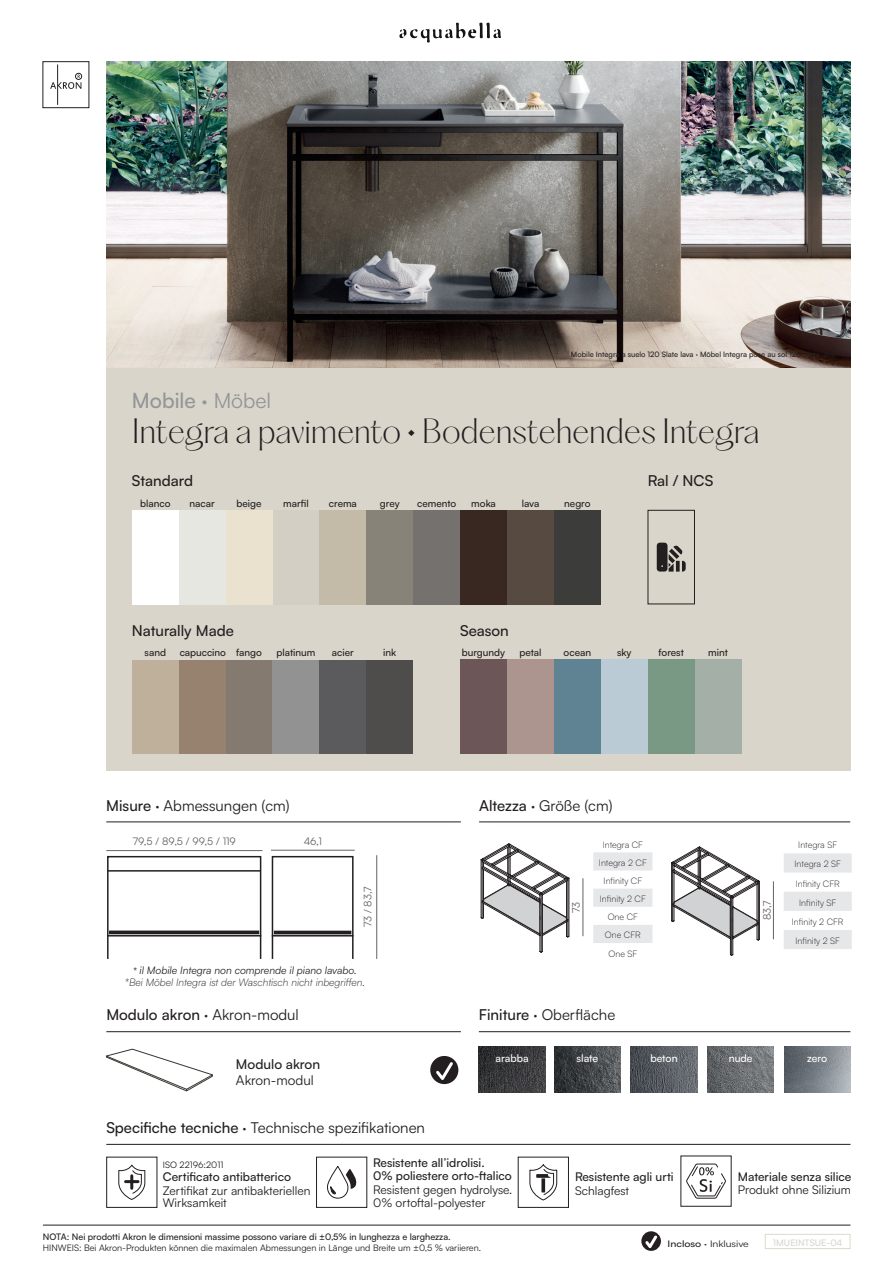
<style>
.page{position:relative;width:893px;height:1263px;background:#fff}
.page>*{position:absolute;margin:0;border:0;box-sizing:border-box;transform-origin:0 0}
.t1{font:200 31.5px "PP Hatton";letter-spacing:-.005em;color:#231f20}
.t2{font:500 21px "Satoshi";color:#939598}
.t3{font:15px "Satoshi";color:#231f20}
.t4{font:500 15px "Satoshi";color:#231f20}
.t5{font:500 13.5px "Satoshi";color:#231f20}
.t6{font:13.5px "Satoshi";color:#231f20}
.t7{font:12px/13.4px "Satoshi";color:#231f20}
.t8{font:500 12px/13.4px "Satoshi";color:#231f20}
.t9{font:italic 300 10.5px/12px "Satoshi";color:#231f20;text-align:center}
.t10{font:10.5px "Satoshi";color:#636366}
.t11{font:500 10.5px "Satoshi";color:#fff}
.t12{font:500 9.9px "Satoshi";color:#231f20}
.t13{font:300 9px/18.1px "Satoshi";color:#231f20;text-align:center}
.t14{font:9px "Satoshi";color:#231f20}
.t15{font:500 9px "Satoshi";color:#231f20}
.t16{font:9px "Satoshi";color:#231f20;scale:1.16 1}
.t17{font:500 9px "Satoshi";color:#d7d6cd}
.t18{font:500 7.5px "Satoshi";color:#231f20}
.s1{font-weight:400}
.s2{font-weight:500}
.s3{font-weight:500;font-style:normal;font-size:9px}
</style>
<div class="page">
<svg style="left:399px;top:23px;width:102px;height:20px"></svg>
<div style="left:765px;top:1234px;width:85px;height:15px;border:1px solid #dcdacf"></div>
<div style="left:106px;top:368px;width:744px;height:403px;background:#d9d5ca"></div>
<hr style="left:106px;top:822px;width:355px;height:1px;background:#231f20">
<hr style="left:479px;top:822px;width:371px;height:1px;background:#231f20">
<hr style="left:479px;top:1031px;width:371px;height:1px;background:#231f20">
<hr style="left:43px;top:1225px;width:807px;height:1px;background:#231f20">
<svg style="left:641px;top:1231px;width:20px;height:20px"></svg>
<img style="left:106px;top:61px;width:744px;height:307px">
<hr style="left:106px;top:1031px;width:355px;height:1px;background:#231f20">
<div style="left:43px;top:61px;width:46px;height:47px;border:1px solid #231f20"></div>
<div style="left:75px;top:73px;width:7px;height:7px;border:1px solid #231f20;border-radius:50%"></div>
<svg style="left:50px;top:64px;width:31px;height:41px"></svg>
<div style="left:316px;top:1157px;width:51px;height:51px;border:1px solid #231f20"></div>
<svg style="left:327px;top:1166px;width:30px;height:33px"></svg>
<div style="left:518px;top:1157px;width:51px;height:51px;border:1px solid #231f20"></div>
<svg style="left:529px;top:1164px;width:28px;height:37px"></svg>
<svg style="left:541px;top:1178px;width:4px;height:14px"></svg>
<hr style="left:106px;top:1144px;width:744px;height:1px;background:#231f20">
<svg style="left:106px;top:1049px;width:107px;height:42px"></svg>
<div style="left:430px;top:1056px;width:28px;height:28px;background:#231f20;border-radius:50%"></div>
<svg style="left:433px;top:1059px;width:22px;height:25px"></svg>
<div style="left:106px;top:1157px;width:51px;height:51px;border:1px solid #231f20"></div>
<svg style="left:118px;top:1164px;width:28px;height:36px"></svg>
<div style="left:274px;top:931px;width:77px;height:3px;border:1px solid #231f20"></div>
<div style="left:109px;top:931px;width:150px;height:3px;border:1px solid #231f20"></div>
<hr style="left:106px;top:850px;width:156px;height:1px;background:#636366">
<hr style="left:271px;top:850px;width:84px;height:1px;background:#636366">
<hr style="left:376px;top:855px;width:1px;height:104px;background:#636366">
<div style="left:107px;top:856px;width:154px;height:80px;border:2px solid #231f20"></div>
<div style="left:272px;top:856px;width:82px;height:80px;border:2px solid #231f20"></div>
<hr style="left:108px;top:870px;width:152px;height:2px;background:#231f20">
<hr style="left:107px;top:935px;width:2px;height:24px;background:#231f20">
<svg style="left:260px;top:935px;width:1px;height:24px"></svg>
<svg style="left:272px;top:935px;width:1px;height:24px"></svg>
<hr style="left:352px;top:935px;width:2px;height:24px;background:#231f20">
<div style="left:132px;top:510px;width:47px;height:94px;background:#fff"></div>
<div style="left:179px;top:510px;width:47px;height:94px;background:#e6e7e0"></div>
<div style="left:226px;top:510px;width:47px;height:94px;background:#eae1cf"></div>
<div style="left:273px;top:510px;width:46px;height:94px;background:#d3cfc5"></div>
<div style="left:319px;top:510px;width:47px;height:94px;background:#c3bba8"></div>
<div style="left:132px;top:659px;width:47px;height:94px;background:#beb09b"></div>
<div style="left:179px;top:659px;width:47px;height:94px;background:#97826f"></div>
<div style="left:226px;top:659px;width:46px;height:94px;background:#847a70"></div>
<div style="left:272px;top:659px;width:47px;height:94px;background:#929292"></div>
<div style="left:319px;top:659px;width:47px;height:94px;background:#5b5a5d"></div>
<div style="left:366px;top:659px;width:47px;height:94px;background:#4e4d4b"></div>
<div style="left:366px;top:510px;width:47px;height:94px;background:#878378"></div>
<div style="left:413px;top:510px;width:47px;height:94px;background:#75716e"></div>
<div style="left:460px;top:510px;width:47px;height:94px;background:#392821"></div>
<div style="left:507px;top:510px;width:47px;height:94px;background:#574a41"></div>
<div style="left:554px;top:510px;width:47px;height:94px;background:#3c3d3a"></div>
<div style="left:648px;top:510px;width:47px;height:94px;border:1px solid #231f20"></div>
<svg style="left:657px;top:543px;width:29px;height:29px"></svg>
<div style="left:460px;top:659px;width:47px;height:94px;background:#6d5658"></div>
<div style="left:507px;top:659px;width:47px;height:94px;background:#ad958f"></div>
<div style="left:554px;top:659px;width:47px;height:94px;background:#608394"></div>
<div style="left:601px;top:659px;width:47px;height:94px;background:#bacbd6"></div>
<div style="left:648px;top:659px;width:47px;height:94px;background:#7a9984"></div>
<div style="left:695px;top:659px;width:47px;height:94px;background:#a4b0a7"></div>
<img style="left:784px;top:1047px;width:66px;height:46px">
<img style="left:479px;top:1047px;width:66px;height:46px">
<img style="left:554px;top:1047px;width:67px;height:46px">
<img style="left:631px;top:1047px;width:66px;height:46px">
<img style="left:707px;top:1047px;width:67px;height:46px">
<svg style="left:593px;top:852px;width:59px;height:91px"></svg>
<hr style="left:583px;top:878px;width:1px;height:58px;background:#636366">
<svg style="left:480px;top:843px;width:90px;height:110px"></svg>
<svg style="left:784px;top:853px;width:68px;height:96px"></svg>
<hr style="left:773px;top:881px;width:1px;height:58px;background:#636366">
<svg style="left:671px;top:846px;width:89px;height:110px"></svg>
<svg style="left:686px;top:1163px;width:40px;height:36px"></svg>
<h2 class="t2" style="left:132px;top:386px;width:141px">Mobile · <span class="s1">Möbel</span></h2>
<p class="t18" style="left:571px;top:349px;width:266px">Mobile Integra a suelo 120 Slate lava · Möbel Integra pose au sol 120 Slate lava</p>
<h1 class="t1" style="left:132px;top:412px;width:629px">Integra a pavimento · Bodenstehendes Integra</h1>
<p class="t4" style="left:132px;top:470px;width:63px">Standard</p>
<p class="t4" style="left:648px;top:470px;width:67px">Ral / NCS</p>
<p class="t12" style="left:140px;top:496px;width:32px">blanco</p>
<p class="t12" style="left:190px;top:496px;width:27px">nacar</p>
<p class="t12" style="left:237px;top:496px;width:26px">beige</p>
<p class="t12" style="left:283px;top:496px;width:27px">marfil</p>
<p class="t12" style="left:329px;top:496px;width:30px">crema</p>
<p class="t12" style="left:380px;top:496px;width:21px">grey</p>
<p class="t12" style="left:417px;top:496px;width:41px">cemento</p>
<p class="t12" style="left:471px;top:496px;width:26px">moka</p>
<p class="t12" style="left:522px;top:496px;width:19px">lava</p>
<p class="t12" style="left:564px;top:496px;width:28px">negro</p>
<p class="t4" style="left:132px;top:620px;width:104px">Naturally Made</p>
<p class="t4" style="left:460px;top:620px;width:50px">Season</p>
<p class="t12" style="left:145px;top:646px;width:23px">sand</p>
<p class="t12" style="left:180px;top:646px;width:84px">capuccino fango</p>
<p class="t12" style="left:276px;top:646px;width:40px">platinum</p>
<p class="t12" style="left:332px;top:646px;width:23px">acier</p>
<p class="t12" style="left:383px;top:646px;width:15px">ink</p>
<p class="t12" style="left:462px;top:646px;width:45px">burgundy</p>
<p class="t12" style="left:519px;top:646px;width:24px">petal</p>
<p class="t12" style="left:564px;top:646px;width:29px">ocean</p>
<p class="t12" style="left:617px;top:646px;width:16px">sky</p>
<p class="t12" style="left:659px;top:646px;width:27px">forest</p>
<p class="t12" style="left:708px;top:646px;width:21px">mint</p>
<p class="t3" style="left:106px;top:795px;width:185px"><span class="s2">Misure</span> · Abmessungen (cm)</p>
<p class="t3" style="left:479px;top:795px;width:135px"><span class="s2">Altezza</span> · Größe (cm)</p>
<p class="t10" style="left:133px;top:834px;width:105px">79,5 / 89,5 / 99,5 / 119</p>
<p class="t10" style="left:304px;top:834px;width:20px">46,1</p>
<p class="t10" style="left:361px;top:927px;width:42px;rotate:-90deg">73 / 83,7</p>
<p class="t9" style="left:125px;top:964px;width:242px"><span class="s3">*</span> <span class="s1">il Mobile Integra non comprende il piano lavabo. </span>*Bei Möbel Integra ist der Waschtisch nicht inbegriffen.</p>
<p class="t3" style="left:106px;top:1005px;width:194px"><span class="s2">Modulo akron</span> · Akron-modul</p>
<p class="t10" style="left:569px;top:913px;width:13px;rotate:-90deg">73</p>
<p class="t13" style="left:599px;top:835px;width:49px">Integra CF<br>Integra 2 CF<br>Infinity CF<br>Infinity 2 CF<br>One CF<br>One CFR<br>One SF</p>
<p class="t3" style="left:479px;top:1005px;width:138px"><span class="s2">Finiture</span> · Oberfläche</p>
<p class="t10" style="left:760px;top:920px;width:21px;rotate:-90deg">83,7</p>
<p class="t13" style="left:792px;top:835px;width:53px;line-height:19.2px">Integra SF<br>Integra 2 SF<br>Infinity CFR<br>Infinity SF<br>Infinity 2 CFR<br>Infinity 2 SF</p>
<p class="t5" style="left:236px;top:1054px;width:86px">Modulo akron</p>
<p class="t6" style="left:236px;top:1071px;width:79px">Akron-modul</p>
<p class="t3" style="left:106px;top:1118px;width:320px"><span class="s2">Specifiche tecniche</span> · Technische spezifikationen</p>
<p class="t11" style="left:496px;top:1051px;width:35px">arabba</p>
<p class="t11" style="left:577px;top:1051px;width:23px">slate</p>
<p class="t11" style="left:650px;top:1051px;width:29px">beton</p>
<p class="t11" style="left:729px;top:1051px;width:25px">nude</p>
<p class="t11" style="left:807px;top:1051px;width:22px">zero</p>
<p class="t14" style="left:163px;top:1158px;width:62px">ISO 22196:2011</p>
<p class="t8" style="left:163px;top:1169px;width:130px">Certificato antibatterico</p>
<p class="t7" style="left:163px;top:1184px;width:149px;line-height:12px">Zertifikat zur antibakteriellen<br>Wirksamkeit</p>
<p class="t8" style="left:373px;top:1155px;width:140px">Resistente all’idrolisi.<br>0% poliestere orto-ftalico</p>
<p class="t7" style="left:373px;top:1182px;width:141px">Resistent gegen hydrolyse.<br>0% ortoftal-polyester</p>
<p class="t15" style="left:43px;top:1231px;width:409px">NOTA: Nei prodotti Akron le dimensioni massime possono variare di ±0,5% in lunghezza e larghezza.</p>
<p class="t14" style="left:43px;top:1242px;width:440px">HINWEIS: Bei Akron-Produkten können die maximalen Abmessungen in Länge und Breite um ±0,5 % variieren.</p>
<p class="t8" style="left:575px;top:1170px;width:100px">Resistente agli urti</p>
<p class="t7" style="left:575px;top:1183px;width:56px">Schlagfest</p>
<p class="t8" style="left:738px;top:1169px;width:115px">Materiale senza silice</p>
<p class="t7" style="left:738px;top:1182px;width:115px">Produkt ohne Silizium</p>
<p class="t16" style="left:667px;top:1237px;width:72px"><span class="s2">Incloso</span> · Inklusive</p>
<p class="t17" style="left:773px;top:1236px;width:71px">1MUEINTSUE-04</p>
</div>
